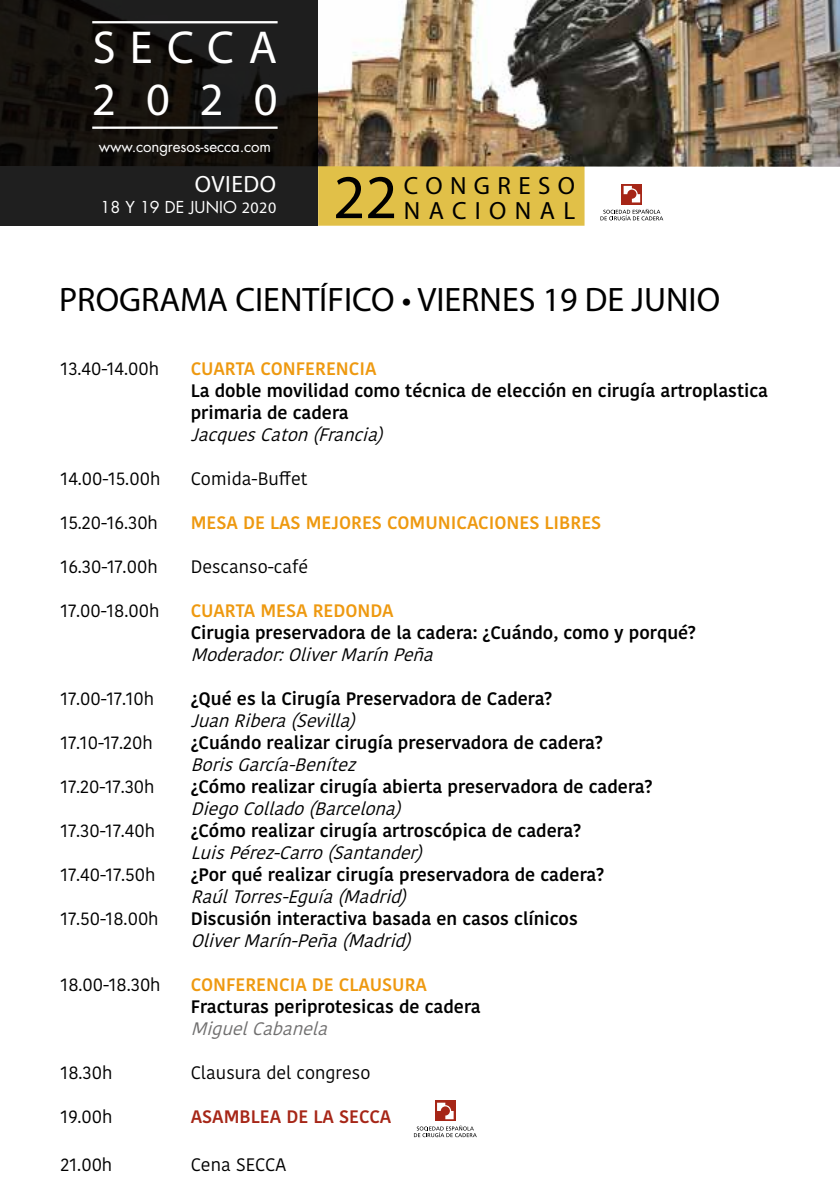
<style>
.page{position:relative;width:840px;height:1191px;background:#fff}
.page>*{position:absolute;margin:0;border:0;box-sizing:border-box;transform-origin:0 0}
.t1{font:62.4px "Myriad Pro";color:#000}
.t2{font:46.4px/52.2px "Myriad Pro";letter-spacing:.315em;color:#fff}
.t3{font:34px "Myriad Pro";color:#000}
.t4{font:25px "Myriad Pro";letter-spacing:.31em;color:#000}
.t5{font:25px "Myriad Pro";letter-spacing:.335em;color:#000}
.t6{font:23.6px "Myriad Pro";letter-spacing:.02em;color:#fff}
.t7{font:600 18px/22px "Kohinoor Devanagari";color:#000}
.t8{font:18px "Kohinoor Devanagari";color:#000}
.t9{font:italic 18px "Kohinoor Devanagari";color:#000}
.t10{font:600 18px "Kohinoor Devanagari";color:#ee9910}
.t11{font:600 18px "Kohinoor Devanagari";color:#a62617}
.t12{font:italic 18px "Kohinoor Devanagari";color:#706f6f}
.t13{font:16px "Futura Std";letter-spacing:.005em;color:#fff}
.t14{font:15px "Futura Std";letter-spacing:-.01em;color:#fff}
.s1{font-family:"Myriad Pro"}
</style>
<div class="page">
<div style="left:318px;top:167px;width:266px;height:59px;background:#e1c048"></div>
<img style="left:318px;top:0;width:521px;height:167px">
<svg style="left:0;top:0;width:318px;height:226px;background:#191715"></svg>
<hr style="left:92px;top:21px;width:185px;height:2px;background:#fff">
<hr style="left:92px;top:126px;width:185px;height:3px;background:#fff">
<svg style="left:600px;top:209px;width:63px;height:11px"></svg>
<svg style="left:621px;top:184px;width:20px;height:20px"></svg>
<svg style="left:623px;top:186px;width:16px;height:16px"></svg>
<svg style="left:413px;top:1125px;width:63px;height:12px"></svg>
<svg style="left:435px;top:1100px;width:20px;height:21px"></svg>
<svg style="left:437px;top:1102px;width:16px;height:17px"></svg>
<h2 class="t2" style="left:92px;top:21px;width:187px">SECCA<br>2020</h2>
<p class="t14" style="left:99px;top:137px;width:174px">www.congresos-secca.com</p>
<h3 class="t6" style="left:195px;top:169px;width:83px">OVIEDO</h3>
<p class="t13" style="left:100px;top:197px;width:177px">18 Y 19 DE JUNIO <span class="s1">2020</span></p>
<h1 class="t1" style="left:333px;top:159px;width:66px">22</h1>
<h3 class="t4" style="left:404px;top:170px;width:173px">CONGRESO</h3>
<h3 class="t5" style="left:404px;top:195px;width:173px">NACIONAL</h3>
<h3 class="t3" style="left:59px;top:279px;width:662px">PROGRAMA CIENTÍFICO • VIERNES 19 DE JUNIO</h3>
<p class="t8" style="left:61px;top:358px;width:100px">13.40-14.00h</p>
<p class="t10" style="left:191px;top:358px;width:187px">CUARTA CONFERENCIA</p>
<p class="t7" style="left:191px;top:380px;width:578px">La doble movilidad como técnica de elección en cirugía artroplastica primaria de cadera</p>
<p class="t9" style="left:191px;top:424px;width:201px">JacquesCaton(Francia)</p>
<p class="t8" style="left:61px;top:468px;width:101px">14.00-15.00h</p>
<p class="t8" style="left:191px;top:468px;width:118px">Comida-Buffet</p>
<p class="t8" style="left:61px;top:512px;width:99px">15.20-16.30h</p>
<p class="t10" style="left:191px;top:512px;width:412px">MESA DE LAS MEJORES COMUNICACIONES LIBRES</p>
<p class="t8" style="left:61px;top:556px;width:98px">16.30-17.00h</p>
<p class="t8" style="left:191px;top:556px;width:119px">Descanso-café</p>
<p class="t8" style="left:61px;top:600px;width:100px">17.00-18.00h</p>
<p class="t10" style="left:191px;top:600px;width:204px">CUARTA MESA REDONDA</p>
<p class="t7" style="left:191px;top:622px;width:506px">Cirugia preservadora de la cadera: ¿Cuándo, como y porqué?</p>
<p class="t9" style="left:191px;top:644px;width:251px">Moderador:OliverMarínPeña</p>
<p class="t8" style="left:61px;top:688px;width:95px">17.00-17.10h</p>
<p class="t7" style="left:191px;top:688px;width:363px">¿Qué es la Cirugía Preservadora de Cadera?</p>
<p class="t9" style="left:191px;top:710px;width:174px">JuanRibera(Sevilla)</p>
<p class="t8" style="left:61px;top:732px;width:94px">17.10-17.20h</p>
<p class="t7" style="left:191px;top:732px;width:413px">¿Cuándo realizar cirugía preservadora de cadera?</p>
<p class="t9" style="left:191px;top:754px;width:174px">BorisGarcía-Benítez</p>
<p class="t8" style="left:61px;top:776px;width:95px">17.20-17.30h</p>
<p class="t7" style="left:191px;top:776px;width:463px">¿Cómo realizar cirugía abierta preservadora de cadera?</p>
<p class="t9" style="left:191px;top:798px;width:219px">DiegoCollado(Barcelona)</p>
<p class="t8" style="left:61px;top:820px;width:96px">17.30-17.40h</p>
<p class="t7" style="left:191px;top:820px;width:392px">¿Cómo realizar cirugía artroscópica de cadera?</p>
<p class="t9" style="left:191px;top:842px;width:240px">LuisPérez-Carro(Santander)</p>
<p class="t8" style="left:61px;top:864px;width:96px">17.40-17.50h</p>
<p class="t7" style="left:191px;top:864px;width:414px">¿Por qué realizar cirugía preservadora de cadera?</p>
<p class="t9" style="left:191px;top:886px;width:225px">RaúlTorres-Eguía(Madrid)</p>
<p class="t8" style="left:61px;top:908px;width:99px">17.50-18.00h</p>
<p class="t7" style="left:191px;top:908px;width:388px">Discusión interactiva basada en casos clínicos</p>
<p class="t9" style="left:191px;top:930px;width:229px">OliverMarín-Peña(Madrid)</p>
<p class="t8" style="left:61px;top:974px;width:101px">18.00-18.30h</p>
<p class="t10" style="left:191px;top:974px;width:238px">CONFERENCIA DE CLAUSURA</p>
<p class="t7" style="left:191px;top:996px;width:291px">Fracturas periprotesicas de cadera</p>
<p class="t12" style="left:191px;top:1018px;width:146px">MiguelCabanela</p>
<p class="t8" style="left:61px;top:1062px;width:53px">18.30h</p>
<p class="t8" style="left:191px;top:1062px;width:181px">Clausura del congreso</p>
<p class="t8" style="left:61px;top:1106px;width:53px">19.00h</p>
<p class="t11" style="left:191px;top:1106px;width:202px">ASAMBLEA DE LA SECCA</p>
<p class="t8" style="left:61px;top:1154px;width:53px">21.00h</p>
<p class="t8" style="left:191px;top:1154px;width:97px">Cena SECCA</p>
</div>
